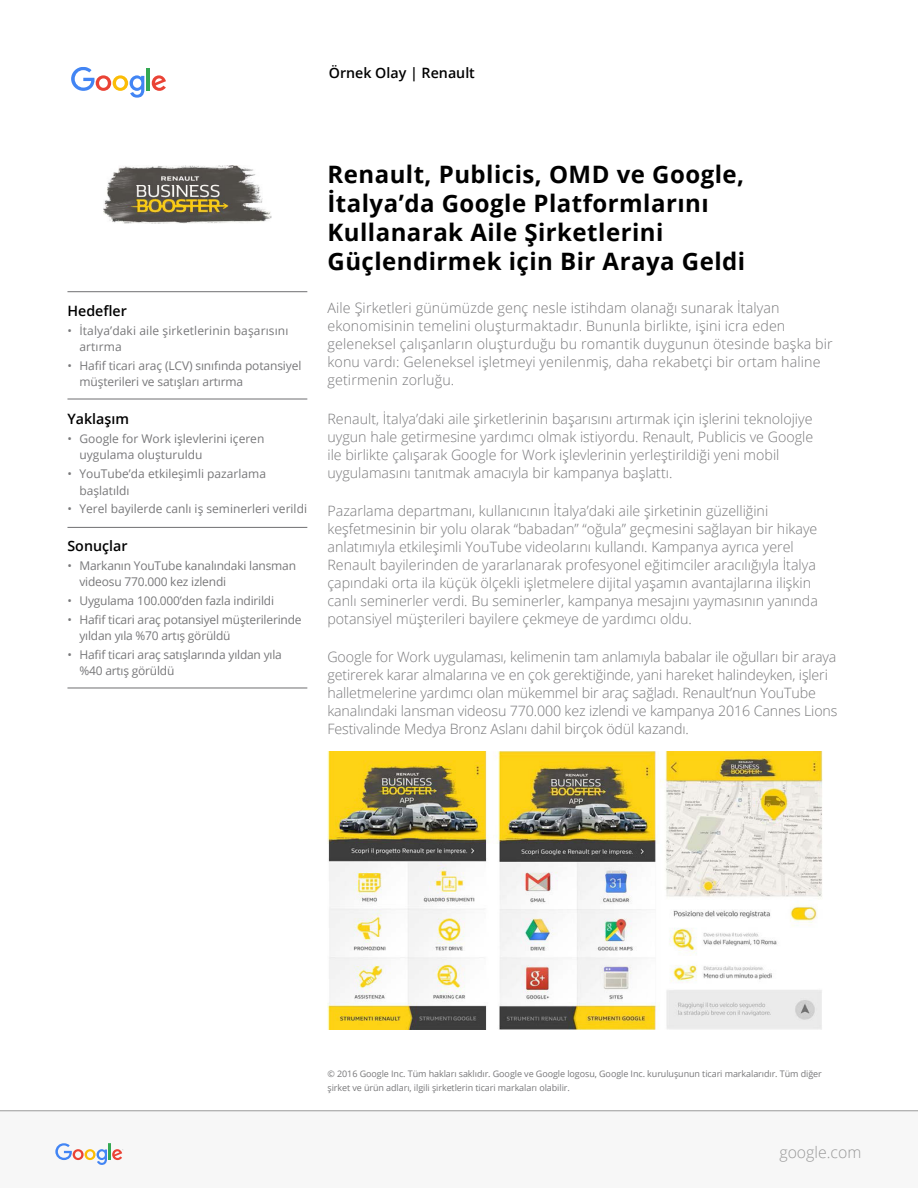
<style>
.page{position:relative;width:918px;height:1188px;background:#fff}
.page>*{position:absolute;margin:0;border:0;box-sizing:border-box;transform-origin:0 0}
.t1{font:700 24px/28.8px "Open Sans";letter-spacing:.02em;color:#000}
.t2{font:300 15.9px "Open Sans";color:#999}
.t3{font:300 14.25px/18px "Open Sans";color:#78787a}
.t4{font:600 14.25px "Open Sans";color:#000}
.t5{font:12px/16.5px "Open Sans";letter-spacing:-.01em;color:#78787a}
.t6{font:12px/16.5px "Open Sans";letter-spacing:.01em;color:#78787a}
.t7{font:9px/13.5px "Open Sans";letter-spacing:-.01em;color:#78787a}
</style>
<div class="page">
<div style="left:0;top:1111px;width:918px;height:77px;background:#f7f7f7"></div>
<hr style="left:0;top:1110px;width:918px;height:1px;background:#999">
<svg style="left:71px;top:67px;width:73px;height:31px"></svg>
<hr style="left:147px;top:68px;width:3px;height:22px;background:#34a853">
<svg style="left:152px;top:75px;width:14px;height:16px"></svg>
<svg style="left:55px;top:1143px;width:68px;height:22px"></svg>
<hr style="left:67px;top:291px;width:240px;height:1px;background:#78787a">
<hr style="left:67px;top:398px;width:240px;height:2px;background:#78787a">
<hr style="left:67px;top:527px;width:240px;height:1px;background:#78787a">
<hr style="left:67px;top:687px;width:240px;height:2px;background:#78787a">
<img style="left:104px;top:165px;width:167px;height:59px">
<img style="left:328px;top:751px;width:495px;height:279px">
<p class="t4" style="left:329px;top:63px;width:148px">Örnek Olay | Renault</p>
<p class="t4" style="left:67px;top:301px;width:61px">Hedefler</p>
<p class="t6" style="left:79px;top:322px;width:210px;text-indent:-12px">• İtalya’daki aile şirketlerinin başarısını artırma</p>
<p class="t5" style="left:79px;top:357px;width:223px;text-indent:-12px">• Hafif ticari araç (LCV) sınıfında potansiyel müşterileri ve satışları artırma</p>
<p class="t4" style="left:67px;top:409px;width:63px">Yaklaşım</p>
<p class="t5" style="left:79px;top:430px;width:186px;text-indent:-12px">• Google for Work işlevlerini içeren uygulama oluşturuldu</p>
<p class="t5" style="left:79px;top:465px;width:188px;text-indent:-12px">• YouTube’da etkileşimli pazarlama başlatıldı</p>
<p class="t5" style="left:67px;top:500px;width:241px">• Yerel bayilerde canlı iş seminerleri verildi</p>
<p class="t4" style="left:67px;top:536px;width:62px">Sonuçlar</p>
<p class="t5" style="left:79px;top:557px;width:218px;text-indent:-12px">• Markanın YouTube kanalındaki lansman videosu 770.000 kez izlendi</p>
<p class="t5" style="left:67px;top:592px;width:208px">• Uygulama 100.000’den fazla indirildi</p>
<p class="t5" style="left:79px;top:611px;width:224px;text-indent:-12px">• Hafif ticari araç potansiyel müşterilerinde yıldan yıla %70 artış görüldü</p>
<p class="t5" style="left:79px;top:646px;width:204px;text-indent:-12px">• Hafif ticari araç satışlarında yıldan yıla %40 artış görüldü</p>
<h1 class="t1" style="left:327px;top:160px;width:419px">Renault, Publicis, OMD ve Google, İtalya’da Google Platformlarını Kullanarak Aile Şirketlerini Güçlendirmek için Bir Araya Geldi</h1>
<p class="t3" style="left:327px;top:299px;width:507px">Aile Şirketleri günümüzde genç nesle istihdam olanağı sunarak İtalyan ekonomisinin temelini oluşturmaktadır. Bununla birlikte, işini icra eden geleneksel çalışanların oluşturduğu bu romantik duygunun ötesinde başka bir konu vardı: Geleneksel işletmeyi yenilenmiş, daha rekabetçi bir ortam haline getirmenin zorluğu.</p>
<p class="t3" style="left:327px;top:409px;width:487px">Renault, İtalya’daki aile şirketlerinin başarısını artırmak için işlerini teknolojiye uygun hale getirmesine yardımcı olmak istiyordu. Renault, Publicis ve Google ile birlikte çalışarak Google for Work işlevlerinin yerleştirildiği yeni mobil uygulamasını tanıtmak amacıyla bir kampanya başlattı.</p>
<p class="t3" style="left:327px;top:501px;width:492px">Pazarlama departmanı, kullanıcının İtalya’daki aile şirketinin güzelliğini keşfetmesinin bir yolu olarak “babadan” “oğula” geçmesini sağlayan bir hikaye anlatımıyla etkileşimli YouTube videolarını kullandı. Kampanya ayrıca yerel Renault bayilerinden de yararlanarak profesyonel eğitimciler aracılığıyla İtalya çapındaki orta ila küçük ölçekli işletmelere dijital yaşamın avantajlarına ilişkin canlı seminerler verdi. Bu seminerler, kampanya mesajını yaymasının yanında potansiyel müşterileri bayilere çekmeye de yardımcı oldu.</p>
<p class="t3" style="left:327px;top:647px;width:511px">Google for Work uygulaması, kelimenin tam anlamıyla babalar ile oğulları bir araya getirerek karar almalarına ve en çok gerektiğinde, yani hareket halindeyken, işleri halletmelerine yardımcı olan mükemmel bir araç sağladı. Renault’nun YouTube kanalındaki lansman videosu 770.000 kez izlendi ve kampanya 2016 Cannes Lions Festivalinde Medya Bronz Aslanı dahil birçok ödül kazandı.</p>
<p class="t7" style="left:327px;top:1067px;width:496px">© 2016 Google Inc. Tüm hakları saklıdır. Google ve Google logosu, Google Inc. kuruluşunun ticari markalarıdır. Tüm diğer şirket ve ürün adları, ilgili şirketlerin ticari markaları olabilir.</p>
<p class="t2" style="left:779px;top:1141px;width:83px">google.com</p>
</div>
